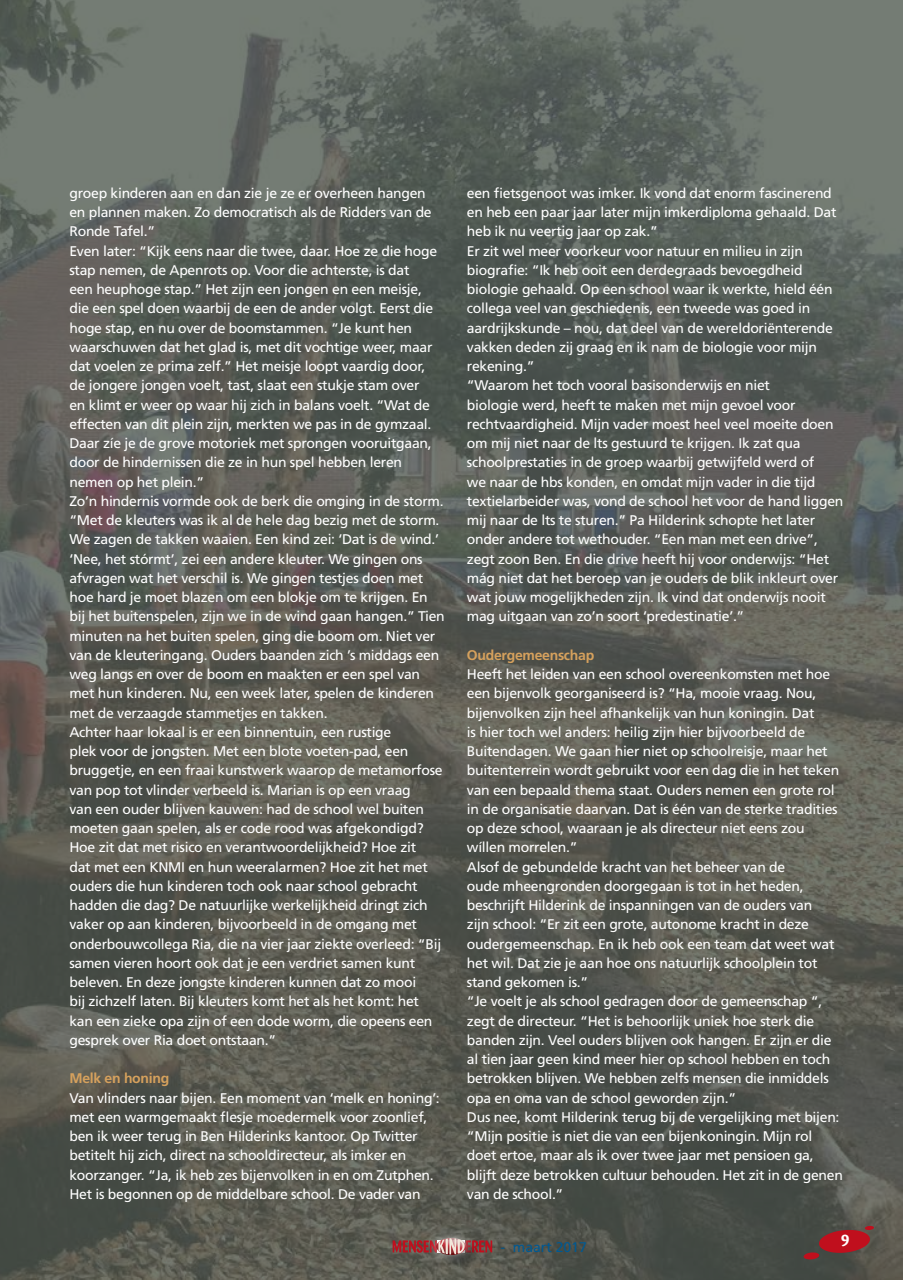
<style>
.page{position:relative;width:903px;height:1280px;background:#fff}
.page>*{position:absolute;margin:0;border:0;box-sizing:border-box;transform-origin:0 0}
.t1{font:700 15.75px "Barmeno";color:#fff}
.t2{font:14px/19.2px "Frutiger LT Std";letter-spacing:-.02em;color:#fff}
.t3{font:700 14px "Frutiger LT Std";letter-spacing:-.02em;color:#d6a15d}
.t4{font:14px "Frutiger LT Std";color:#005992}
</style>
<div class="page">
<img style="left:0;top:0;width:903px;height:1280px">
<svg style="left:803px;top:1226px;width:71px;height:33px;background:#7d3234"></svg>
<div style="left:434px;top:1236px;width:48px;height:35px;background:#000;opacity:.6"></div>
<div style="left:426px;top:1227px;width:51px;height:39px;background:#fff;opacity:.75"></div>
<div style="left:435px;top:1236px;width:33px;height:14px;background:#fff;opacity:.75"></div>
<div style="left:435px;top:1239px;width:33px;height:18px;background:#c00f1d;opacity:.75"></div>
<svg style="left:393px;top:1238px;width:99px;height:16px;background:#9c5959"></svg>
<p class="t2" style="left:69px;top:183px;width:377px">groep kinderen aan en dan zie je ze er overheen hangen en plannen maken. Zo democratisch als de Ridders van de Ronde Tafel.”<br>Even later: “Kijk eens naar die twee, daar. Hoe ze die hoge stap nemen, de Apenrots op. Voor die achterste, is dat<br>een heuphoge stap.” Het zijn een jongen en een meisje, die een spel doen waarbij de een de ander volgt. Eerst die hoge stap, en nu over de boomstammen. “Je kunt hen waarschuwen dat het glad is, met dit vochtige weer, maar dat voelen ze prima zelf.” Het meisje loopt vaardig door,<br>de jongere jongen voelt, tast, slaat een stukje stam over<br>en klimt er weer op waar hij zich in balans voelt. “Wat de effecten van dit plein zijn, merkten we pas in de gymzaal.<br>Daar zíe je de grove motoriek met sprongen vooruitgaan, door de hindernissen die ze in hun spel hebben leren nemen op het plein.”<br>Zo’n hindernis vormde ook de berk die omging in de storm. “Met de kleuters was ik al de hele dag bezig met de storm.<br>We zagen de takken waaien. Een kind zei: ‘Dat is de wind.’ ‘Nee, het stórmt’, zei een andere kleuter. We gingen ons afvragen wat het verschil is. We gingen testjes doen met hoe hard je moet blazen om een blokje om te krijgen. En bij het buitenspelen, zijn we in de wind gaan hangen.” Tien minuten na het buiten spelen, ging die boom om. Niet ver van de kleuteringang. Ouders baanden zich ’s middags een weg langs en over de boom en maakten er een spel van met hun kinderen. Nu, een week later, spelen de kinderen met de verzaagde stammetjes en takken.<br>Achter haar lokaal is er een binnentuin, een rustige<br>plek voor de jongsten. Met een blote voeten-pad, een bruggetje, en een fraai kunstwerk waarop de metamorfose van pop tot vlinder verbeeld is. Marian is op een vraag<br>van een ouder blijven kauwen: had de school wel buiten moeten gaan spelen, als er code rood was afgekondigd?<br>Hoe zit dat met risico en verantwoordelijkheid? Hoe zit<br>dat met een KNMI en hun weeralarmen? Hoe zit het met ouders die hun kinderen toch ook naar school gebracht hadden die dag? De natuurlijke werkelijkheid dringt zich vaker op aan kinderen, bijvoorbeeld in de omgang met onderbouwcollega Ria, die na vier jaar ziekte overleed: “Bij samen vieren hoort ook dat je een verdriet samen kunt beleven. En deze jongste kinderen kunnen dat zo mooi<br>bij zichzelf laten. Bij kleuters komt het als het komt: het kan een zieke opa zijn of een dode worm, die opeens een gesprek over Ria doet ontstaan.”</p>
<p class="t3" style="left:69px;top:1070px;width:101px">Melk en honing</p>
<p class="t2" style="left:69px;top:1088px;width:372px">Van vlinders naar bijen. Een moment van ‘melk en honing’: met een warmgemaakt flesje moedermelk voor zoonlief, ben ik weer terug in Ben Hilderinks kantoor. Op Twitter betitelt hij zich, direct na schooldirecteur, als imker en koorzanger. “Ja, ik heb zes bijenvolken in en om Zutphen.<br>Het is begonnen op de middelbare school. De vader van</p>
<p class="t2" style="left:467px;top:183px;width:378px">een fietsgenoot was imker. Ik vond dat enorm fascinerend en heb een paar jaar later mijn imkerdiploma gehaald. Dat heb ik nu veertig jaar op zak.”<br>Er zit wel meer voorkeur voor natuur en milieu in zijn biografie: “Ik heb ooit een derdegraads bevoegdheid biologie gehaald. Op een school waar ik werkte, hield één collega veel van geschiedenis, een tweede was goed in aardrijkskunde – nou, dat deel van de wereldoriënterende vakken deden zij graag en ik nam de biologie voor mijn rekening.”<br>“Waarom het toch vooral basisonderwijs en niet<br>biologie werd, heeft te maken met mijn gevoel voor rechtvaardigheid. Mijn vader moest heel veel moeite doen om mij niet naar de lts gestuurd te krijgen. Ik zat qua schoolprestaties in de groep waarbij getwijfeld werd of<br>we naar de hbs konden, en omdat mijn vader in die tijd textielarbeider was, vond de school het voor de hand liggen mij naar de lts te sturen.” Pa Hilderink schopte het later onder andere tot wethouder. “Een man met een drive”, zegt zoon Ben. En die drive heeft hij voor onderwijs: “Het mág niet dat het beroep van je ouders de blik inkleurt over wat jouw mogelijkheden zijn. Ik vind dat onderwijs nooit mag uitgaan van zo’n soort ‘predestinatie’.”</p>
<p class="t3" style="left:467px;top:647px;width:129px">Oudergemeenschap</p>
<p class="t2" style="left:467px;top:665px;width:377px">Heeft het leiden van een school overeenkomsten met hoe een bijenvolk georganiseerd is? “Ha, mooie vraag. Nou, bijenvolken zijn heel afhankelijk van hun koningin. Dat<br>is hier toch wel anders: heilig zijn hier bijvoorbeeld de Buitendagen. We gaan hier niet op schoolreisje, maar het buitenterrein wordt gebruikt voor een dag die in het teken van een bepaald thema staat. Ouders nemen een grote rol in de organisatie daarvan. Dat is één van de sterke tradities op deze school, waaraan je als directeur niet eens zou wíllen morrelen.”<br>Alsof de gebundelde kracht van het beheer van de<br>oude mheengronden doorgegaan is tot in het heden, beschrijft Hilderink de inspanningen van de ouders van<br>zijn school: “Er zit een grote, autonome kracht in deze oudergemeenschap. En ik heb ook een team dat weet wat het wil. Dat zie je aan hoe ons natuurlijk schoolplein tot stand gekomen is.”<br>“Je voelt je als school gedragen door de gemeenschap “, zegt de directeur. “Het is behoorlijk uniek hoe sterk die banden zijn. Veel ouders blijven ook hangen. Er zijn er die al tien jaar geen kind meer hier op school hebben en toch betrokken blijven. We hebben zelfs mensen die inmiddels opa en oma van de school geworden zijn.”<br>Dus nee, komt Hilderink terug bij de vergelijking met bijen: “Mijn positie is niet die van een bijenkoningin. Mijn rol doet ertoe, maar als ik over twee jaar met pensioen ga, blijft deze betrokken cultuur behouden. Het zit in de genen van de school.”</p>
<p class="t4" style="left:500px;top:1239px;width:88px">- maart 2017</p>
<p class="t1" style="left:841px;top:1231px;width:10px">9</p>
</div>
